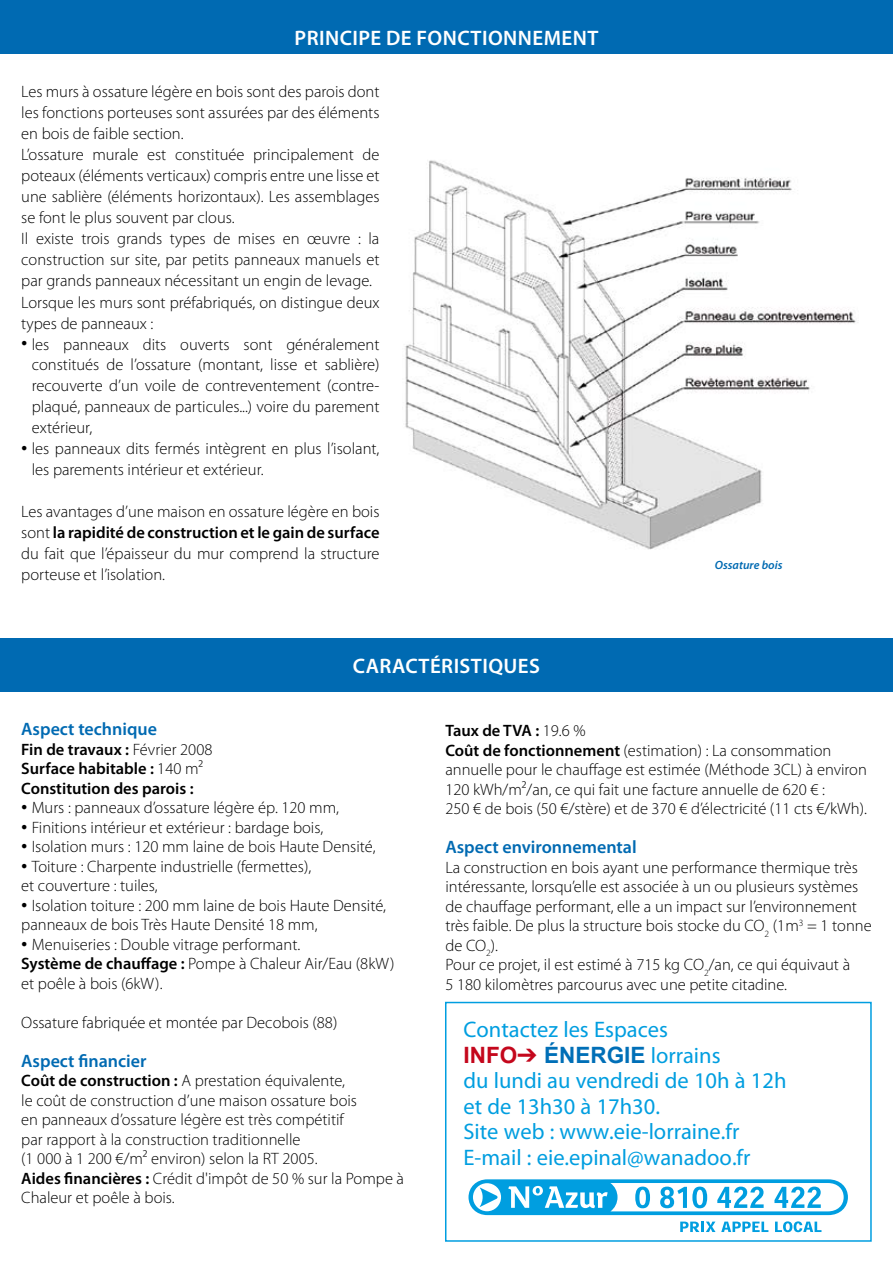
<style>
.page{position:relative;width:893px;height:1263px;background:#fff}
.page>*{position:absolute;margin:0;border:0;box-sizing:border-box;transform-origin:0 0}
.t1{font:22.5px/25.5px "Myriad Pro";color:#009ee0}
.t2{font:600 21px "Myriad Pro";letter-spacing:.02em;color:#fff}
.t3{font:600 18px "Myriad Pro";color:#006ab2}
.t4{font:300 16.5px/19.5px "Myriad Pro";color:#000}
.t5{font:600 16.5px/19.5px "Myriad Pro";color:#000}
.t6{font:italic 600 12px "Myriad Pro";color:#006ab2}
.s1{font-family:"Times New Roman";font-weight:400;font-size:18px}
.s2{font-weight:600}
.s3{font-weight:300}
.s4{font-family:"Arial";font-weight:700;color:#c4071c}
.s5{color:#c4071c}
.s6{font-family:"Arial";font-weight:700;color:#006fb7}
</style>
<div class="page">
<div style="left:0;top:0;width:893px;height:54px;background:#006ab2"></div>
<div style="left:465px;top:1176px;width:386px;height:42px;background:linear-gradient(to right,#fff,#fff);border-radius:21px"></div>
<svg style="left:468px;top:1179px;width:380px;height:36px"></svg>
<svg style="left:680px;top:1221px;width:35px;height:11px"></svg>
<svg style="left:721px;top:1221px;width:47px;height:11px"></svg>
<svg style="left:775px;top:1221px;width:46px;height:11px"></svg>
<div style="left:445px;top:1002px;width:427px;height:240px;border:2px solid #009ee0"></div>
<div style="left:0;top:638px;width:893px;height:54px;background:#006ab2"></div>
<img style="left:405px;top:160px;width:453px;height:390px">
<p class="t2" style="left:295px;top:25px;width:305px">PRINCIPE DE FONCTIONNEMENT</p>
<p class="t4" style="left:21px;top:81px;width:360px;line-height:21px">Les murs à ossature légère en bois sont des parois dont les fonctions porteuses sont assurées par des éléments en bois de faible section.<br>L’ossature murale est constituée principalement de poteaux (éléments verticaux) compris entre une lisse et une sablière (éléments horizontaux). Les assemblages se font le plus souvent par clous.<br>Il existe trois grands types de mises en œuvre : la construction sur site, par petits panneaux manuels et par grands panneaux nécessitant un engin de levage.<br>Lorsque les murs sont préfabriqués, on distingue deux types de panneaux :</p>
<p class="t4" style="left:32px;top:333px;width:349px;line-height:21px;text-align:justify;text-indent:-11px"><span class="s1">•</span> les panneaux dits ouverts sont généralement constitués de l’ossature (montant, lisse et sablière) recouverte d’un voile de contreventement (contre&shy;plaqué, panneaux de particules...) voire du parement extérieur,</p>
<p class="t4" style="left:32px;top:438px;width:349px;line-height:21px;text-indent:-11px"><span class="s1">•</span> les panneaux dits fermés intègrent en plus l’isolant, les parements intérieur et extérieur.</p>
<p class="t4" style="left:21px;top:501px;width:360px;line-height:21px;text-align:justify">Les avantages d’une maison en ossature légère en bois sont <span class="s2">la rapidité de construction et le gain de surface </span>du fait que l’épaisseur du mur comprend la structure porteuse et l’isolation.</p>
<p class="t2" style="left:353px;top:652px;width:189px">CARACTÉRISTIQUES</p>
<p class="t6" style="left:715px;top:558px;width:69px">Ossature bois</p>
<p class="t3" style="left:21px;top:718px;width:137px">Aspect technique</p>
<p class="t5" style="left:21px;top:739px;width:193px">Fin de travaux : <span class="s3">Février 2008<br></span>Surface habitable : <span class="s3">140 m²<br></span>Constitution des parois :</p>
<p class="t4" style="left:21px;top:798px;width:319px"><span class="s1">•</span> Murs : panneaux d’ossature légère ép. 120 mm,</p>
<p class="t4" style="left:21px;top:817px;width:303px"><span class="s1">•</span> Finitions intérieur et extérieur : bardage bois,</p>
<p class="t4" style="left:21px;top:837px;width:356px"><span class="s1">•</span> Isolation murs : 120 mm laine de bois Haute Densité,</p>
<p class="t4" style="left:21px;top:856px;width:292px"><span class="s1">•</span> Toiture : Charpente industrielle (fermettes), et couverture : tuiles,</p>
<p class="t4" style="left:21px;top:895px;width:366px"><span class="s1">•</span> Isolation toiture : 200 mm laine de bois Haute Densité, panneaux de bois Très Haute Densité 18 mm,</p>
<p class="t4" style="left:21px;top:934px;width:375px"><span class="s1">•</span> Menuiseries : Double vitrage performant.<br><span class="s2">Système de chauffage :</span> Pompe à Chaleur Air/Eau (8kW) et poêle à bois (6kW).</p>
<p class="t4" style="left:21px;top:1012px;width:318px">Ossature fabriquée et montée par Decobois (88)</p>
<p class="t3" style="left:21px;top:1049px;width:127px">Aspect financier</p>
<p class="t4" style="left:21px;top:1071px;width:384px"><span class="s2">Coût de construction :</span> A prestation équivalente,<br>le coût de construction d’une maison ossature bois<br>en panneaux d’ossature légère est très compétitif<br>par rapport à la construction traditionnelle<br>(1 000 à 1 200 €/m² environ) selon la RT 2005.<br><span class="s2">Aides financières :</span> Crédit d'impôt de 50 % sur la Pompe à Chaleur et poêle à bois.</p>
<p class="t4" style="left:445px;top:721px;width:423px"><span class="s2">Taux de TVA :</span> 19.6 %<br><span class="s2">Coût de fonctionnement</span> (estimation) : La consommation annuelle pour le chauffage est estimée (Méthode 3CL) à environ 120 kWh/m²/an, ce qui fait une facture annuelle de 620 € :<br>250 € de bois (50 €/stère) et de 370 € d’électricité (11 cts €/kWh).</p>
<p class="t3" style="left:445px;top:836px;width:193px">Aspect environnemental</p>
<p class="t4" style="left:445px;top:857px;width:428px">La construction en bois ayant une performance thermique très intéressante, lorsqu’elle est associée à un ou plusieurs systèmes de chauffage performant, elle a un impact sur l’environnement très faible. De plus la structure bois stocke du CO<sub>2</sub> (1m<sup>3</sup> = 1 tonne de CO<sub>2</sub>).<br>Pour ce projet, il est estimé à 715 kg CO<sub>2</sub>/an, ce qui équivaut à<br>5 180 kilomètres parcourus avec une petite citadine.</p>
<h1 class="t1" style="left:463px;top:1016px;width:324px">Contactez les Espaces<br><span class="s4">INFO</span><span class="s5">➔</span> <span class="s6">ÉNERGIE</span> lorrains<br>du lundi au vendredi de 10h à 12h et de 13h30 à 17h30.<br>Site web : www.eie-lorraine.fr<br>E-mail : eie.epinal@wanadoo.fr</h1>
</div>
